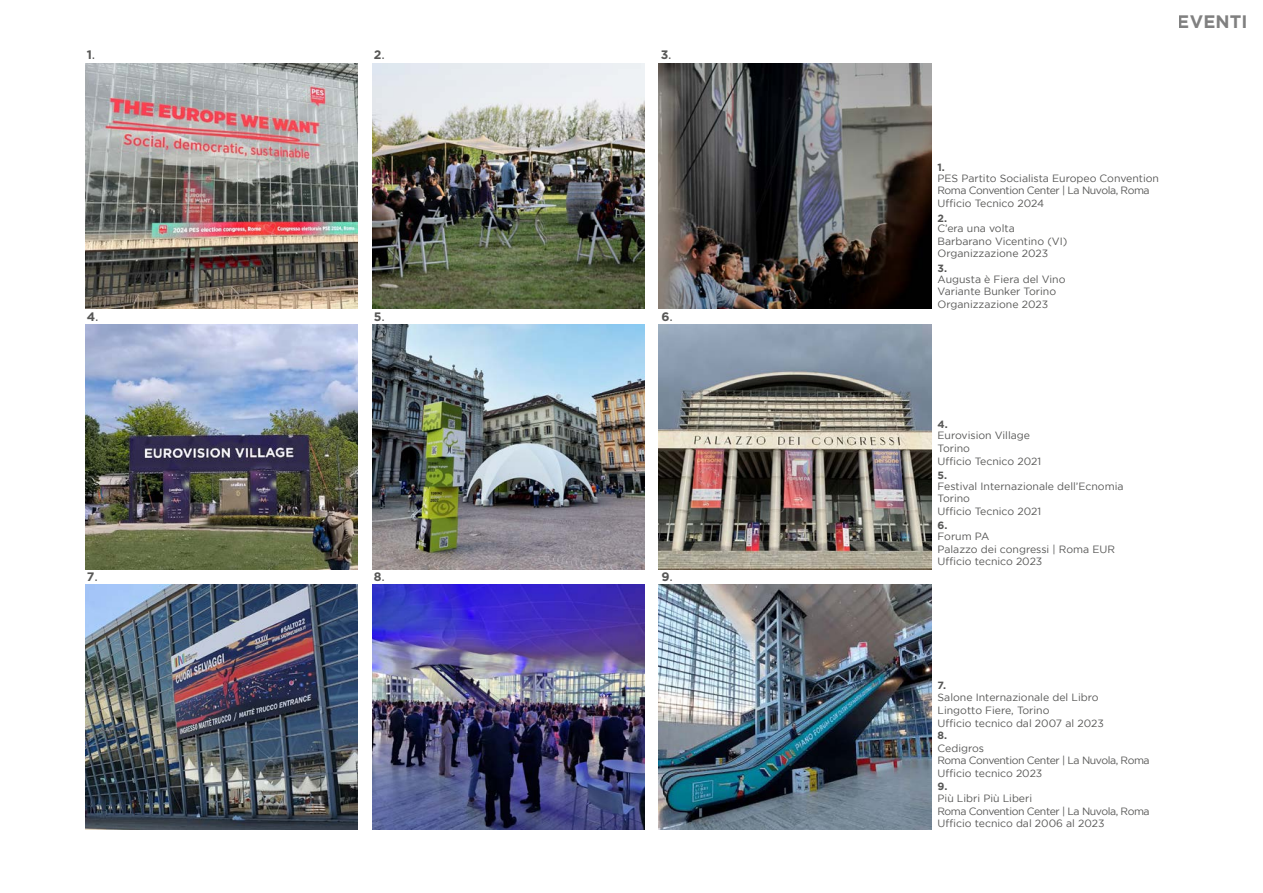
<style>
.page{position:relative;width:1263px;height:893px;background:#fff}
.page>*{position:absolute;margin:0;border:0;box-sizing:border-box;transform-origin:0 0}
.t1{font:700 18px "Gotham";color:#000}
.t2{font:700 12.3px "Gotham";color:#575756}
.t3{font:10.5px/12.6px "Gotham";color:#575756}
.t4{font:10.5px/12.6px "Gotham";letter-spacing:-.04em;color:#575756}
.t5{font:700 10.5px "Gotham";color:#575756}
.s1{font-weight:400;font-size:13.95px}
</style>
<div class="page">
<img style="left:659px;top:584px;width:272px;height:245px">
<img style="left:659px;top:64px;width:272px;height:245px">
<img style="left:372px;top:325px;width:272px;height:244px">
<img style="left:372px;top:584px;width:272px;height:245px">
<img style="left:659px;top:325px;width:272px;height:244px">
<img style="left:372px;top:64px;width:272px;height:245px">
<img style="left:85px;top:325px;width:272px;height:244px">
<img style="left:85px;top:64px;width:272px;height:245px">
<img style="left:85px;top:584px;width:272px;height:245px">
<p class="t2" style="left:374px;top:48px;width:13px">2<span class="s1">.</span></p>
<p class="t2" style="left:87px;top:48px;width:10px">1<span class="s1">.</span></p>
<p class="t2" style="left:661px;top:48px;width:13px">3<span class="s1">.</span></p>
<p class="t2" style="left:87px;top:309px;width:13px">4<span class="s1">.</span></p>
<p class="t2" style="left:87px;top:569px;width:13px">7<span class="s1">.</span></p>
<p class="t2" style="left:374px;top:309px;width:13px">5<span class="s1">.</span></p>
<p class="t2" style="left:374px;top:569px;width:13px">8<span class="s1">.</span></p>
<p class="t2" style="left:661px;top:309px;width:13px">6<span class="s1">.</span></p>
<p class="t2" style="left:661px;top:569px;width:13px">9<span class="s1">.</span></p>
<h1 class="t1" style="left:1178px;top:11px;width:71px">EVENTI</h1>
<p class="t5" style="left:937px;top:162px;width:9px">1.</p>
<p class="t3" style="left:937px;top:172px;width:223px">PES Partito Socialista Europeo Convention<br>Roma Convention Center | La Nuvola, Roma<br>Ufficio Tecnico 2024</p>
<p class="t3" style="left:937px;top:222px;width:131px">C’era una volta<br>Barbarano Vicentino (VI)<br>Organizzazione 2023</p>
<p class="t3" style="left:937px;top:272px;width:129px">Augusta è Fiera del Vino<br>Variante Bunker Torino<br>Organizzazione 2023</p>
<p class="t5" style="left:937px;top:212px;width:11px">2.</p>
<p class="t5" style="left:937px;top:262px;width:11px">3.</p>
<p class="t5" style="left:937px;top:419px;width:12px">4.</p>
<p class="t3" style="left:937px;top:429px;width:105px">Eurovision Village<br>Torino<br>Ufficio Tecnico 2021</p>
<p class="t3" style="left:937px;top:479px;width:187px">Festival Internazionale dell’Ecnomia<br>Torino<br>Ufficio Tecnico 2021</p>
<p class="t3" style="left:937px;top:530px;width:179px">Forum PA<br>Palazzo dei congressi | Roma EUR<br>Ufficio tecnico 2023</p>
<p class="t5" style="left:937px;top:469px;width:11px">5.</p>
<p class="t5" style="left:937px;top:519px;width:11px">6.</p>
<p class="t5" style="left:937px;top:679px;width:10px">7.</p>
<p class="t3" style="left:937px;top:691px;width:168px">Salone Internazionale del Libro<br>Lingotto Fiere, Torino<br>Ufficio tecnico dal 2007 al 2023</p>
<p class="t4" style="left:937px;top:741px;width:214px">Cedigros<br>Roma Convention Center | La Nuvola, Roma<br>Ufficio tecnico 2023</p>
<p class="t3" style="left:937px;top:792px;width:214px">Più Libri Più Liberi<br>Roma Convention Center | La Nuvola, Roma<br>Ufficio tecnico dal 2006 al 2023</p>
<p class="t5" style="left:937px;top:729px;width:11px">8.</p>
<p class="t5" style="left:937px;top:780px;width:11px">9.</p>
</div>
